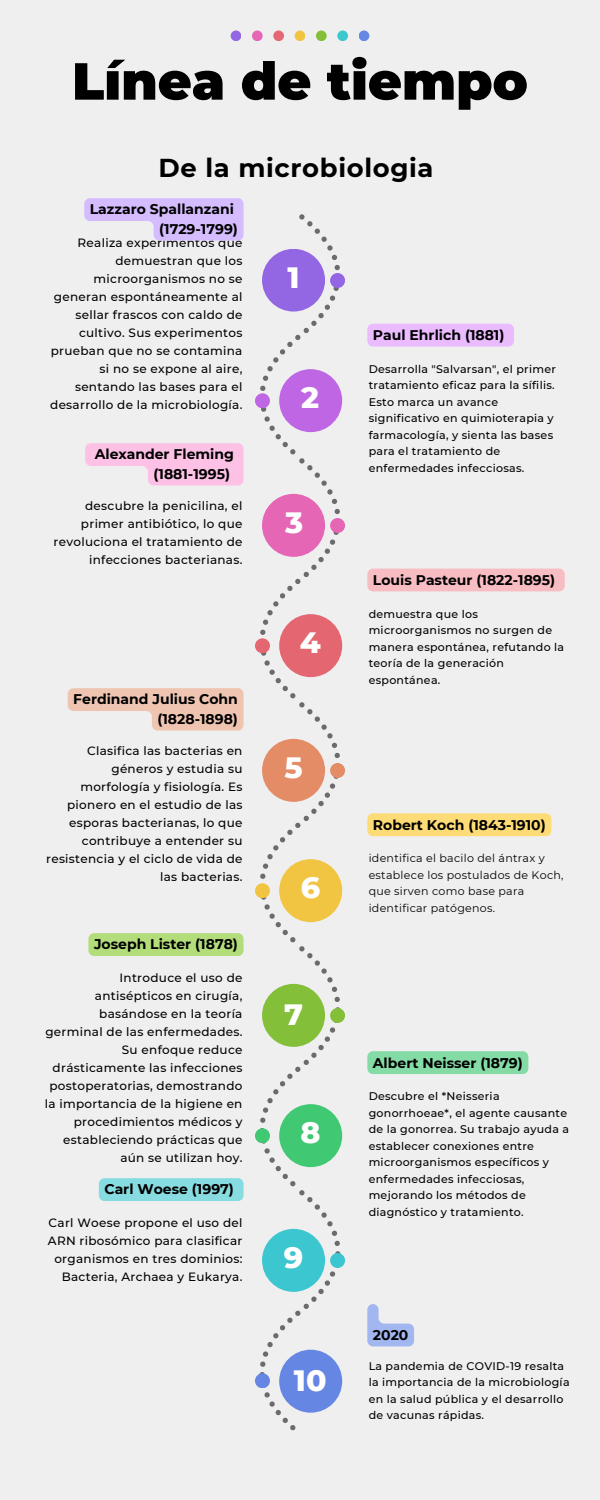
<style>
.page{position:relative;width:600px;height:1500px;background:#efefef}
.page>*{position:absolute;margin:0;border:0;box-sizing:border-box;transform-origin:0 0}
.t1{font:900 52.1px "Montserrat";color:#000}
.t2{font:800 30px "Montserrat";color:#fff}
.t3{font:700 25.9px "Montserrat";letter-spacing:.025em;color:#000}
.t4{font:700 14px/19.5px "Montserrat";color:#000;text-align:right}
.t5{font:500 12px/18px "Montserrat";letter-spacing:.025em;color:#000;text-align:right}
.t6{font:500 11.1px/16.5px "Montserrat";letter-spacing:.025em;color:#000}
.t7{font:11.1px/16.5px "Montserrat";letter-spacing:.025em;color:#000}
</style>
<div class="page">
<svg style="left:259px;top:214px;width:81px;height:1216px"></svg>
<div style="left:262px;top:249px;width:63px;height:63px;background:#9366e4;border-radius:50%"></div>
<div style="left:262px;top:494px;width:63px;height:63px;background:#e466b5;border-radius:50%"></div>
<div style="left:279px;top:369px;width:63px;height:63px;background:#bf66e4;border-radius:50%"></div>
<div style="left:279px;top:614px;width:63px;height:63px;background:#e46671;border-radius:50%"></div>
<div style="left:330px;top:273px;width:15px;height:15px;background:#9366e4;border-radius:50%"></div>
<div style="left:330px;top:518px;width:15px;height:15px;background:#e466b5;border-radius:50%"></div>
<div style="left:255px;top:393px;width:15px;height:15px;background:#bf66e4;border-radius:50%"></div>
<div style="left:255px;top:638px;width:15px;height:15px;background:#e46671;border-radius:50%"></div>
<div style="left:262px;top:739px;width:63px;height:63px;background:#e48c66;border-radius:50%"></div>
<div style="left:279px;top:859px;width:63px;height:63px;background:#f1c541;border-radius:50%"></div>
<div style="left:330px;top:763px;width:15px;height:15px;background:#e48c66;border-radius:50%"></div>
<div style="left:255px;top:883px;width:15px;height:15px;background:#f1c541;border-radius:50%"></div>
<div style="left:262px;top:984px;width:63px;height:63px;background:#84bf39;border-radius:50%"></div>
<div style="left:279px;top:1104px;width:63px;height:63px;background:#41c873;border-radius:50%"></div>
<div style="left:330px;top:1008px;width:15px;height:15px;background:#84bf39;border-radius:50%"></div>
<div style="left:255px;top:1128px;width:15px;height:15px;background:#41c873;border-radius:50%"></div>
<div style="left:262px;top:1229px;width:63px;height:63px;background:#3cc6cf;border-radius:50%"></div>
<div style="left:279px;top:1350px;width:63px;height:63px;background:#6686e4;border-radius:50%"></div>
<div style="left:330px;top:1253px;width:15px;height:15px;background:#3cc6cf;border-radius:50%"></div>
<div style="left:255px;top:1373px;width:15px;height:15px;background:#6686e4;border-radius:50%"></div>
<svg style="left:84px;top:198px;width:160px;height:43px"></svg>
<svg style="left:85px;top:443px;width:159px;height:43px"></svg>
<svg style="left:68px;top:688px;width:176px;height:43px"></svg>
<div style="left:367px;top:324px;width:147px;height:23px;background:#ebbbff;border-radius:6px"></div>
<div style="left:367px;top:569px;width:198px;height:22px;background:#f8bdc3;border-radius:6px"></div>
<div style="left:367px;top:813px;width:184px;height:23px;background:#fddb76"></div>
<div style="left:88px;top:933px;width:156px;height:23px;background:#b2dd7a"></div>
<div style="left:367px;top:1051px;width:161px;height:23px;background:#85dba5"></div>
<div style="left:99px;top:1178px;width:145px;height:23px;background:#87dce1;border-radius:6px"></div>
<svg style="left:367px;top:1304px;width:47px;height:42px"></svg>
<div style="left:231px;top:30px;width:10px;height:11px;background:#9366e4;border-radius:50%"></div>
<div style="left:252px;top:30px;width:11px;height:11px;background:#e466b5;border-radius:50%"></div>
<div style="left:273px;top:30px;width:11px;height:11px;background:#e46771;border-radius:50%"></div>
<div style="left:295px;top:30px;width:10px;height:11px;background:#f1c541;border-radius:50%"></div>
<div style="left:316px;top:30px;width:11px;height:11px;background:#85bf39;border-radius:50%"></div>
<div style="left:337px;top:30px;width:11px;height:11px;background:#3dc7cf;border-radius:50%"></div>
<div style="left:359px;top:30px;width:10px;height:11px;background:#6687e4;border-radius:50%"></div>
<p class="t1" style="left:72px;top:49px;width:457px">Línea de tiempo</p>
<p class="t3" style="left:158px;top:152px;width:277px">De la microbiologia</p>
<p class="t4" style="left:90px;top:200px;width:150px">Lazzaro Spallanzani (1729-1799)</p>
<h3 class="t5" style="left:50px;top:234px;width:194px">Realiza experimentos que demuestran que los microorganismos no se generan espontáneamente al sellar frascos con caldo de cultivo. Sus experimentos prueban que no se contamina si no se expone al aire, sentando las bases para el desarrollo de la microbiología.</h3>
<p class="t4" style="left:95px;top:445px;width:141px">Alexander Fleming (1881-1995)</p>
<h5 class="t5" style="left:54px;top:497px;width:190px">descubre la penicilina, el primer antibiótico, lo que revoluciona el tratamiento de infecciones bacterianas.</h5>
<p class="t4" style="left:73px;top:690px;width:166px">Ferdinand Julius Cohn (1828-1898)</p>
<h3 class="t5" style="left:46px;top:742px;width:198px">Clasifica las bacterias en géneros y estudia su morfología y fisiología. Es pionero en el estudio de las esporas bacterianas, lo que contribuye a entender su resistencia y el ciclo de vida de las bacterias.</h3>
<p class="t4" style="left:94px;top:935px;width:145px">Joseph Lister (1878)</p>
<p class="t5" style="left:45px;top:969px;width:199px">Introduce el uso de antisépticos en cirugía, basándose en la teoría germinal de las enfermedades.<br>Su enfoque reduce drásticamente las infecciones postoperatorias, demostrando la importancia de la higiene en procedimientos médicos y estableciendo prácticas que aún se utilizan hoy.</p>
<p class="t4" style="left:104px;top:1180px;width:131px">Carl Woese (1997)</p>
<p class="t5" style="left:48px;top:1214px;width:196px">Carl Woese propone el uso del<br>ARN ribosómico para clasificar organismos en tres dominios:<br>Bacteria, Archaea y Eukarya.</p>
<h1 class="t2" style="left:287px;top:259px;width:14px">1</h1>
<h3 class="t2" style="left:301px;top:379px;width:19px">2</h3>
<h2 class="t2" style="left:285px;top:504px;width:20px">3</h2>
<h5 class="t2" style="left:300px;top:624px;width:22px">4</h5>
<h5 class="t2" style="left:284px;top:749px;width:20px">5</h5>
<h3 class="t2" style="left:301px;top:869px;width:21px">6</h3>
<h5 class="t2" style="left:284px;top:996px;width:20px">7</h5>
<p class="t2" style="left:301px;top:1114px;width:22px">8</p>
<p class="t2" style="left:284px;top:1239px;width:21px">9</p>
<p class="t2" style="left:294px;top:1362px;width:34px">10</p>
<p class="t4" style="left:373px;top:325px;width:133px">Paul Ehrlich (1881)</p>
<h5 class="t6" style="left:369px;top:360px;width:189px">Desarrolla "Salvarsan", el primer tratamiento eficaz para la sífilis.<br>Esto marca un avance significativo en quimioterapia y farmacología, y sienta las bases para el tratamiento de enfermedades infecciosas.</h5>
<p class="t4" style="left:373px;top:570px;width:184px">Louis Pasteur (1822-1895)</p>
<h3 class="t6" style="left:369px;top:605px;width:197px">demuestra que los microorganismos no surgen de manera espontánea, refutando la teoría de la generación espontánea.</h3>
<p class="t4" style="left:373px;top:815px;width:174px">Robert Koch (1843-1910)</p>
<p class="t7" style="left:369px;top:850px;width:196px">identifica el bacilo del ántrax y establece los postulados de Koch, que sirven como base para identificar patógenos.</p>
<p class="t4" style="left:373px;top:1053px;width:151px">Albert Neisser (1879)</p>
<p class="t6" style="left:369px;top:1088px;width:202px">Descubre el *Neisseria gonorrhoeae*, el agente causante de la gonorrea. Su trabajo ayuda a establecer conexiones entre microorganismos específicos y enfermedades infecciosas, mejorando los métodos de diagnóstico y tratamiento.</p>
<p class="t4" style="left:373px;top:1325px;width:37px">2020</p>
<p class="t6" style="left:369px;top:1357px;width:202px">La pandemia de COVID-19 resalta la importancia de la microbiología en la salud pública y el desarrollo de vacunas rápidas.</p>
</div>
